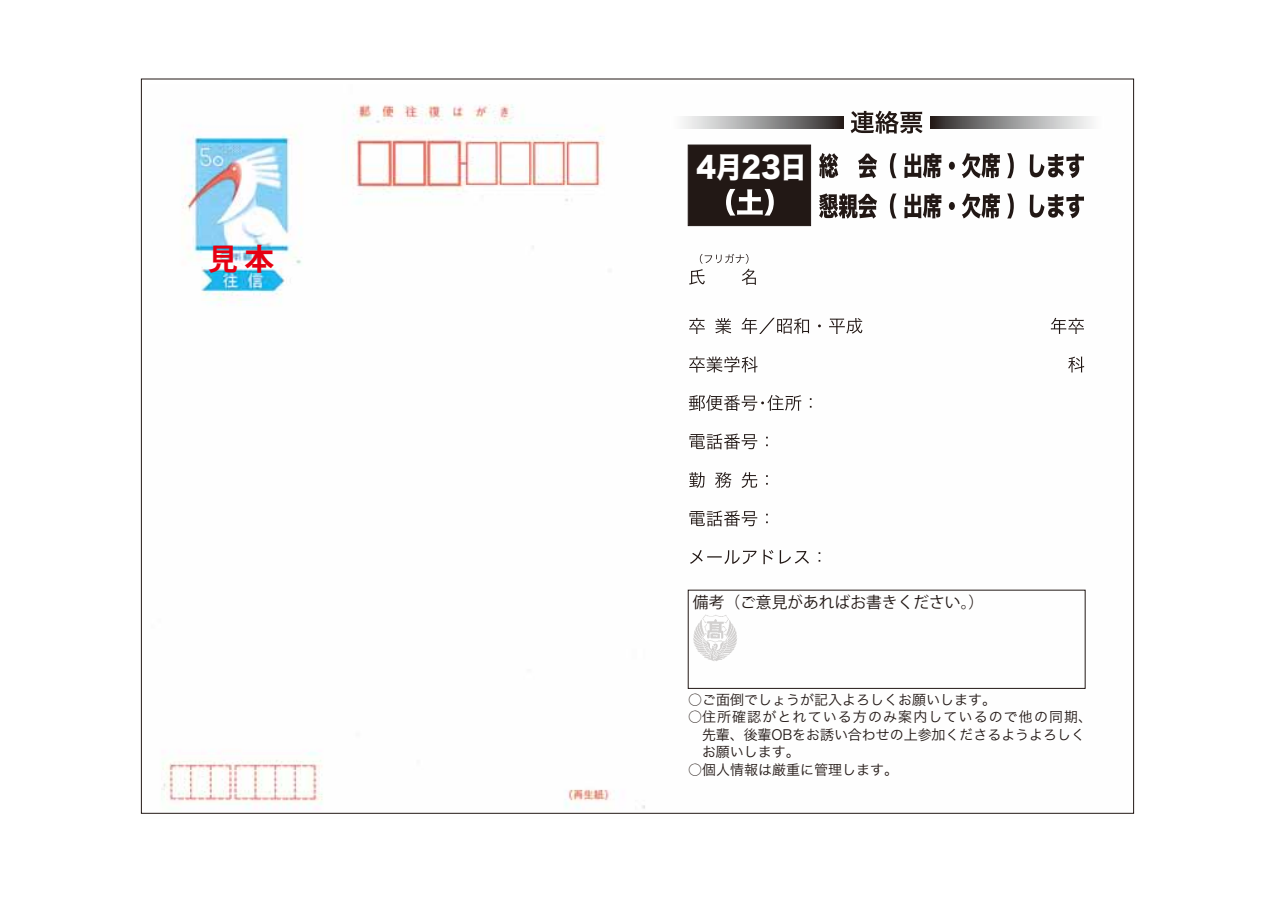
<style>
.page{position:relative;width:1275px;height:903px;background:#fff}
.page>*{position:absolute;margin:0;border:0;box-sizing:border-box;transform-origin:0 0}
.t1{font:700 29.75px "Koz Go Pr 6 N";color:#e60012}
.t2{font:28.88px "Hira Kaku Std W8";color:#fff;scale:.88 1}
.t3{font:15.75px "Koz Go Pr 6 N";color:#221815}
.t4{font:14px/17.5px "Hira Kaku Pro W3";color:#221815}
</style>
<div class="page">
<img style="left:141px;top:104px;width:993px;height:710px">
<div style="left:688px;top:145px;width:123px;height:81px;background:#221815"></div>
<svg style="left:851px;top:111px;width:72px;height:23px"></svg>
<svg style="left:670px;top:116px;width:173px;height:12px;background:#9c9b9b"></svg>
<svg style="left:930px;top:116px;width:173px;height:12px;background:#9a9999"></svg>
<div style="left:688px;top:590px;width:398px;height:99px;border:1px solid #221815"></div>
<img style="left:692px;top:614px;width:47px;height:47px">
<svg style="left:689px;top:318px;width:16px;height:16px"></svg>
<svg style="left:715px;top:318px;width:16px;height:16px"></svg>
<svg style="left:742px;top:318px;width:67px;height:16px"></svg>
<svg style="left:829px;top:318px;width:33px;height:16px"></svg>
<svg style="left:1051px;top:318px;width:33px;height:16px"></svg>
<svg style="left:689px;top:356px;width:68px;height:16px"></svg>
<svg style="left:1068px;top:357px;width:16px;height:15px"></svg>
<svg style="left:689px;top:395px;width:112px;height:16px"></svg>
<svg style="left:689px;top:433px;width:68px;height:16px"></svg>
<svg style="left:689px;top:472px;width:16px;height:16px"></svg>
<svg style="left:715px;top:472px;width:16px;height:16px"></svg>
<svg style="left:741px;top:472px;width:16px;height:16px"></svg>
<svg style="left:689px;top:510px;width:68px;height:16px"></svg>
<svg style="left:690px;top:550px;width:67px;height:14px"></svg>
<svg style="left:763px;top:550px;width:10px;height:14px"></svg>
<svg style="left:780px;top:550px;width:29px;height:14px"></svg>
<svg style="left:689px;top:254px;width:67px;height:31px"></svg>
<svg style="left:819px;top:153px;width:19px;height:25px"></svg>
<svg style="left:858px;top:154px;width:19px;height:24px"></svg>
<svg style="left:890px;top:153px;width:6px;height:25px"></svg>
<svg style="left:904px;top:153px;width:37px;height:25px"></svg>
<div style="left:949px;top:162px;width:6px;height:8px;background:#221815;border-radius:50%"></div>
<svg style="left:962px;top:153px;width:38px;height:25px"></svg>
<svg style="left:1007px;top:153px;width:7px;height:25px"></svg>
<svg style="left:1030px;top:154px;width:54px;height:24px"></svg>
<svg style="left:819px;top:193px;width:58px;height:26px"></svg>
<svg style="left:890px;top:193px;width:6px;height:25px"></svg>
<svg style="left:904px;top:194px;width:37px;height:24px"></svg>
<div style="left:949px;top:202px;width:6px;height:8px;background:#221815;border-radius:50%"></div>
<svg style="left:962px;top:193px;width:38px;height:25px"></svg>
<svg style="left:1007px;top:193px;width:7px;height:25px"></svg>
<svg style="left:1030px;top:194px;width:54px;height:24px"></svg>
<svg style="left:726px;top:189px;width:48px;height:27px"></svg>
<h1 class="t1" style="left:208px;top:242px;width:67px">見 本</h1>
<h2 class="t2" style="left:696px;top:151px;width:126px">4月23日</h2>
<p class="t3" style="left:693px;top:593px;width:293px">備考（ご意見があればお書きください。）</p>
<p class="t4" style="left:688px;top:690px;width:310px">○ご面倒でしょうが記入よろしくお願いします。</p>
<p class="t4" style="left:702px;top:707px;width:392px;text-indent:-14px">○住所確認がとれている方のみ案内しているので他の同期、先輩、後輩OBをお誘い合わせの上参加くださるようよろしくお願いします。</p>
<p class="t4" style="left:688px;top:760px;width:212px">○個人情報は厳重に管理します。</p>
</div>
